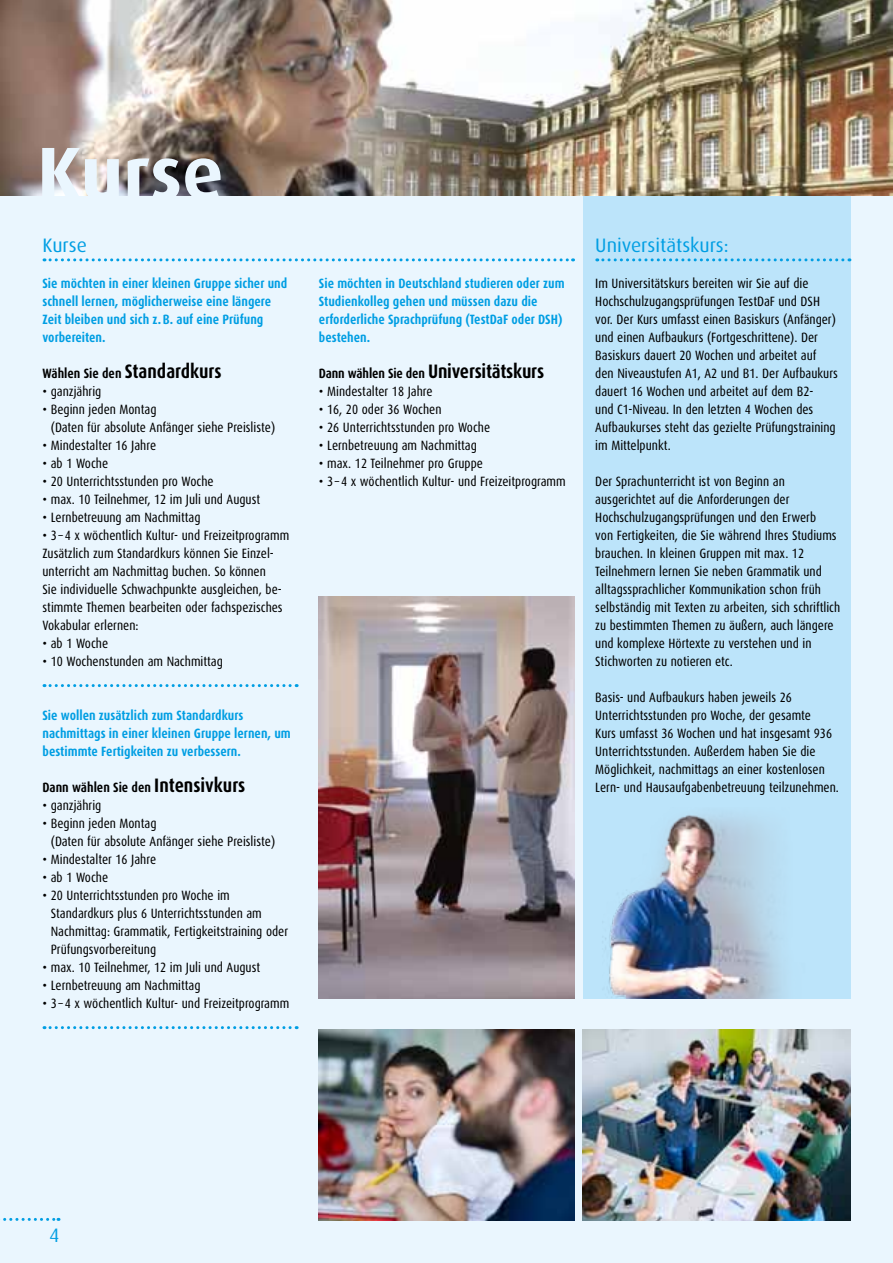
<style>
.page{position:relative;width:893px;height:1263px;background:#eaf6fe}
.page>*{position:absolute;margin:0;border:0;box-sizing:border-box;transform-origin:0 0}
.t1{font:700 75px "Dax";color:#eaf6fe}
.t2{font:19.5px "Dax";color:#009ee3}
.t3{font:13.5px/18px "Dax Condensed";color:#000}
.t4{font:700 13.5px/18px "Dax Condensed";color:#009ee3}
.t5{font:700 13.5px "Dax Condensed";color:#000}
.s1{font-size:19.5px}
</style>
<div class="page">
<div style="left:583px;top:144px;width:267px;height:855px;background:#bce4fa"></div>
<svg style="left:597px;top:258px;width:253px;height:3px"></svg>
<svg style="left:44px;top:258px;width:530px;height:3px"></svg>
<img style="left:0;top:0;width:893px;height:196px">
<img style="left:583px;top:1029px;width:267px;height:191px">
<img style="left:319px;top:1029px;width:255px;height:191px">
<svg style="left:0;top:1218px;width:59px;height:3px"></svg>
<svg style="left:44px;top:684px;width:253px;height:3px"></svg>
<svg style="left:44px;top:1026px;width:253px;height:3px"></svg>
<img style="left:319px;top:597px;width:255px;height:402px">
<img style="left:556px;top:807px;width:226px;height:192px">
<h1 class="t1" style="left:37px;top:131px;width:188px">Kurse</h1>
<h2 class="t2" style="left:43px;top:234px;width:46px">Kurse</h2>
<h2 class="t2" style="left:595px;top:234px;width:135px">Universitätskurs:</h2>
<p class="t4" style="left:43px;top:274px;width:246px">Sie möchten in einer kleinen Gruppe sicher und schnell lernen, möglicherweise eine längere Zeit bleiben und sich z.B. auf eine Prüfung vorbereiten.</p>
<p class="t5" style="left:43px;top:366px;width:181px">Wählen Sie den <span class="s1">Standardkurs</span></p>
<p class="t3" style="left:43px;top:382px;width:60px">• ganzjährig</p>
<p class="t3" style="left:51px;top:400px;width:226px;text-indent:-8px">• Beginn jeden Montag<br>(Daten für absolute Anfänger siehe Preisliste)</p>
<p class="t3" style="left:43px;top:436px;width:115px">• Mindestalter 16 Jahre</p>
<p class="t3" style="left:43px;top:454px;width:67px">• ab 1 Woche</p>
<p class="t3" style="left:43px;top:472px;width:173px">• 20 Unterrichtsstunden pro Woche</p>
<p class="t3" style="left:43px;top:490px;width:219px">• max. 10 Teilnehmer, 12 im Juli und August</p>
<p class="t3" style="left:43px;top:508px;width:160px">• Lernbetreuung am Nachmittag</p>
<p class="t3" style="left:43px;top:526px;width:248px">• 3 – 4 x wöchentlich Kultur- und Freizeitprogramm Zusätzlich zum Standardkurs können Sie Einzel&shy;unterricht am Nachmittag buchen. So können<br>Sie individuelle Schwachpunkte ausgleichen, be&shy;stimmte Themen bearbeiten oder fachspezisches Vokabular erlernen:</p>
<p class="t3" style="left:43px;top:634px;width:67px">• ab 1 Woche</p>
<p class="t3" style="left:43px;top:652px;width:182px">• 10 Wochenstunden am Nachmittag</p>
<p class="t4" style="left:43px;top:706px;width:250px">Sie wollen zusätzlich zum Standardkurs nachmittags in einer kleinen Gruppe lernen, um bestimmte Fertigkeiten zu verbessern.</p>
<p class="t5" style="left:43px;top:780px;width:204px">Dann wählen Sie den <span class="s1">Intensivkurs</span></p>
<p class="t3" style="left:43px;top:796px;width:60px">• ganzjährig</p>
<p class="t3" style="left:51px;top:814px;width:226px;text-indent:-8px">• Beginn jeden Montag<br>(Daten für absolute Anfänger siehe Preisliste)</p>
<p class="t3" style="left:43px;top:850px;width:115px">• Mindestalter 16 Jahre</p>
<p class="t3" style="left:43px;top:868px;width:67px">• ab 1 Woche</p>
<p class="t3" style="left:51px;top:886px;width:239px;text-indent:-8px">• 20 Unterrichtsstunden pro Woche im Standardkurs plus 6 Unterrichtsstunden am Nachmittag: Grammatik, Fertigkeitstraining oder Prüfungsvorbereitung</p>
<p class="t3" style="left:43px;top:958px;width:219px">• max. 10 Teilnehmer, 12 im Juli und August</p>
<p class="t3" style="left:43px;top:976px;width:160px">• Lernbetreuung am Nachmittag</p>
<p class="t3" style="left:43px;top:994px;width:248px">• 3 – 4 x wöchentlich Kultur- und Freizeitprogramm</p>
<p class="t4" style="left:319px;top:274px;width:247px">Sie möchten in Deutschland studieren oder zum Studienkolleg gehen und müssen dazu die erforderliche Sprachprüfung (TestDaF oder DSH) bestehen.</p>
<p class="t5" style="left:319px;top:366px;width:227px">Dann wählen Sie den <span class="s1">Universitätskurs</span></p>
<p class="t3" style="left:319px;top:382px;width:115px">• Mindestalter 18 Jahre</p>
<p class="t3" style="left:319px;top:400px;width:124px">• 16, 20 oder 36 Wochen</p>
<p class="t3" style="left:319px;top:418px;width:173px">• 26 Unterrichtsstunden pro Woche</p>
<p class="t3" style="left:319px;top:436px;width:160px">• Lernbetreuung am Nachmittag</p>
<p class="t3" style="left:319px;top:454px;width:166px">• max. 12 Teilnehmer pro Gruppe</p>
<p class="t3" style="left:319px;top:472px;width:248px">• 3 – 4 x wöchentlich Kultur- und Freizeitprogramm</p>
<p class="t3" style="left:595px;top:274px;width:244px">Im Universitätskurs bereiten wir Sie auf die Hochschulzugangsprüfungen TestDaF und DSH vor. Der Kurs umfasst einen Basiskurs (Anfänger) und einen Aufbaukurs (Fortgeschrittene). Der Basiskurs dauert 20 Wochen und arbeitet auf den Niveaustufen A1, A2 und B1. Der Aufbaukurs dauert 16 Wochen und arbeitet auf dem B2-<br>und C1-Niveau. In den letzten 4 Wochen des Aufbaukurses steht das gezielte Prüfungstraining im Mittelpunkt.</p>
<p class="t3" style="left:595px;top:472px;width:246px">Der Sprachunterricht ist von Beginn an ausgerichtet auf die Anforderungen der Hochschulzugangsprüfungen und den Erwerb<br>von Fertigkeiten, die Sie während Ihres Studiums brauchen. In kleinen Gruppen mit max. 12<br>Teilnehmern lernen Sie neben Grammatik und alltagssprachlicher Kommunikation schon früh selbständig mit Texten zu arbeiten, sich schriftlich zu bestimmten Themen zu äußern, auch längere und komplexe Hörtexte zu verstehen und in Stichworten zu notieren etc.</p>
<p class="t3" style="left:595px;top:688px;width:245px">Basis- und Aufbaukurs haben jeweils 26<br>Unterrichtsstunden pro Woche, der gesamte<br>Kurs umfasst 36 Wochen und hat insgesamt 936<br>Unterrichtsstunden. Außerdem haben Sie die Möglichkeit, nachmittags an einer kostenlosen Lern- und Hausaufgabenbetreuung teilzunehmen.</p>
<h2 class="t2" style="left:49px;top:1224px;width:12px">4</h2>
</div>
